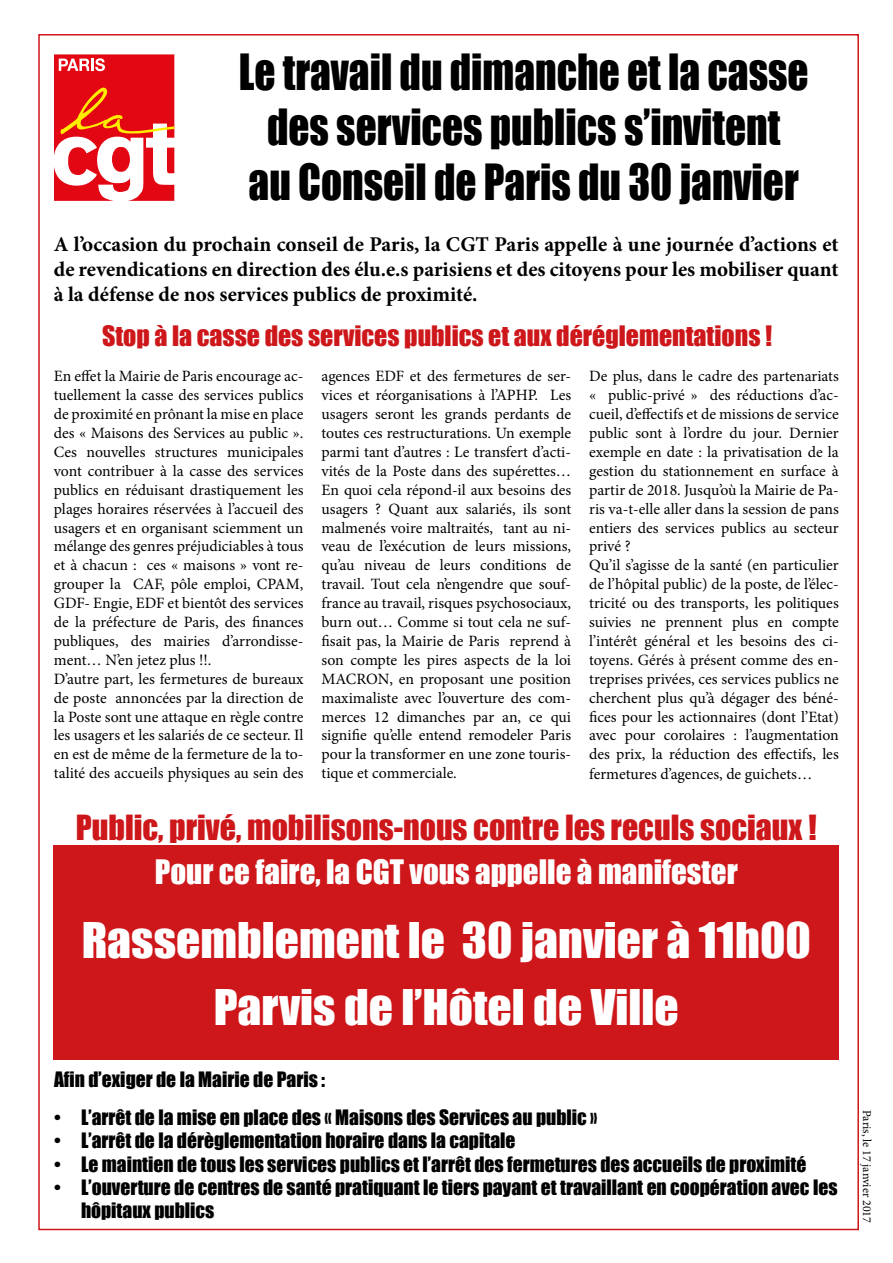
<style>
.page{position:relative;width:893px;height:1263px;background:#fff}
.page>*{position:absolute;margin:0;border:0;box-sizing:border-box;transform-origin:0 0}
.t1{font:45.9px/55.1px "Impact";color:#000;text-align:center;scale:.9 1}
.t2{font:45.15px/67.1px "Impact";color:#fff;text-align:center;scale:1.05 1}
.t3{font:31.8px "Impact";color:#cd171a}
.t4{font:30.9px "Impact";color:#fff}
.t5{font:25.8px "Impact";color:#cd171a}
.t6{font:700 21px/25.2px "Minion Pro";color:#000;text-align:justify}
.t7{font:19.5px/23.4px "Impact";color:#000}
.t8{font:15.75px/18.9px "Minion Pro";color:#000}
.t9{font:12px "Minion Pro";color:#000}
</style>
<div class="page">
<svg style="left:54px;top:54px;width:120px;height:147px"></svg>
<div style="left:54px;top:845px;width:785px;height:58px;background:#cd171a"></div>
<div style="left:54px;top:900px;width:785px;height:160px;background:#cd171a"></div>
<h1 class="t1" style="left:239px;top:44px;width:635px">Le travail du dimanche et la casse des services publics s’invitent<br>au Conseil de Paris du 30 janvier</h1>
<h3 class="t6" style="left:54px;top:231px;width:786px">A l’occasion du prochain conseil de Paris, la CGT Paris appelle à une journée d’actions et de revendications en direction des élu.e.s parisiens et des citoyens pour les mobiliser quant à la défense de nos services publics de proximité.</h3>
<h3 class="t5" style="left:102px;top:315px;width:671px">Stop à la casse des services publics et aux déréglementations !</h3>
<p class="t8" style="left:54px;top:367px;width:251px">En effet la Mairie de Paris encourage ac&shy;tuellement la casse des services publics de proximité en prônant la mise en place des « Maisons des Services au public ».<br>Ces nouvelles structures municipales vont contribuer à la casse des services publics en réduisant drastiquement les plages horaires réservées à l’accueil des usagers et en organisant sciemment un mélange des genres préjudiciables à tous et à chacun : ces « maisons » vont re&shy;grouper la CAF, pôle emploi, CPAM, GDF- Engie, EDF et bientôt des services de la préfecture de Paris, des finances publiques, des mairies d’arrondisse&shy;ment… N’en jetez plus !!.<br>D’autre part, les fermetures de bureaux de poste annoncées par la direction de la Poste sont une attaque en règle contre les usagers et les salariés de ce secteur. Il en est de même de la fermeture de la to&shy;talité des accueils physiques au sein des</p>
<p class="t8" style="left:321px;top:367px;width:251px;text-align:justify">agences EDF et des fermetures de ser&shy;vices et réorganisations à l’APHP. Les usagers seront les grands perdants de toutes ces restructurations. Un exemple parmi tant d’autres : Le transfert d’acti&shy;vités de la Poste dans des supérettes… En quoi cela répond-il aux besoins des usagers ? Quant aux salariés, ils sont malmenés voire maltraités, tant au ni&shy;veau de l’exécution de leurs missions, qu’au niveau de leurs conditions de travail. Tout cela n’engendre que souf&shy;france au travail, risques psychosociaux, burn out… Comme si tout cela ne suf&shy;fisait pas, la Mairie de Paris reprend à son compte les pires aspects de la loi MACRON, en proposant une position maximaliste avec l’ouverture des com&shy;merces 12 dimanches par an, ce qui signifie qu’elle entend remodeler Paris pour la transformer en une zone touris&shy;tique et commerciale.</p>
<p class="t8" style="left:589px;top:367px;width:251px">De plus, dans le cadre des partenariats « public-privé » des réductions d’ac&shy;cueil, d’effectifs et de missions de service public sont à l’ordre du jour. Dernier exemple en date : la privatisation de la gestion du stationnement en surface à partir de 2018. Jusqu’où la Mairie de Pa&shy;ris va-t-elle aller dans la session de pans entiers des services publics au secteur privé ?<br>Qu’il s’agisse de la santé (en particulier de l’hôpital public) de la poste, de l’élec&shy;tricité ou des transports, les politiques suivies ne prennent plus en compte l’intérêt général et les besoins des ci&shy;toyens. Gérés à présent comme des en&shy;treprises privées, ces services publics ne cherchent plus qu’à dégager des béné&shy;fices pour les actionnaires (dont l’Etat) avec pour corolaires : l’augmentation des prix, la réduction des effectifs, les fermetures d’agences, de guichets…</p>
<h3 class="t3" style="left:76px;top:803px;width:742px">Public, privé, mobilisons-nous contre les reculs sociaux !</h3>
<h3 class="t4" style="left:155px;top:848px;width:584px">Pour ce faire, la CGT vous appelle à manifester</h3>
<h2 class="t2" style="left:82px;top:905px;width:696px">Rassemblement le 30 janvier à 11h00<br>Parvis de l’Hôtel de Ville</h2>
<p class="t7" style="left:54px;top:1067px;width:273px">Afin d’exiger de la Mairie de Paris :</p>
<p class="t7" style="left:54px;top:1105px;width:545px">• L’arrêt de la mise en place des « Maisons des Services au public »</p>
<p class="t7" style="left:54px;top:1128px;width:463px">• L’arrêt de la dérèglementation horaire dans la capitale</p>
<p class="t7" style="left:54px;top:1152px;width:754px">• Le maintien de tous les services publics et l’arrêt des fermetures des accueils de proximité</p>
<p class="t7" style="left:81px;top:1175px;width:758px;text-indent:-27px">• L’ouverture de centres de santé pratiquant le tiers payant et travaillant en coopération avec les hôpitaux publics</p>
<p class="t9" style="left:875px;top:1110px;width:115px;rotate:90deg">Paris, le 17 janvier 2017</p>
</div>
